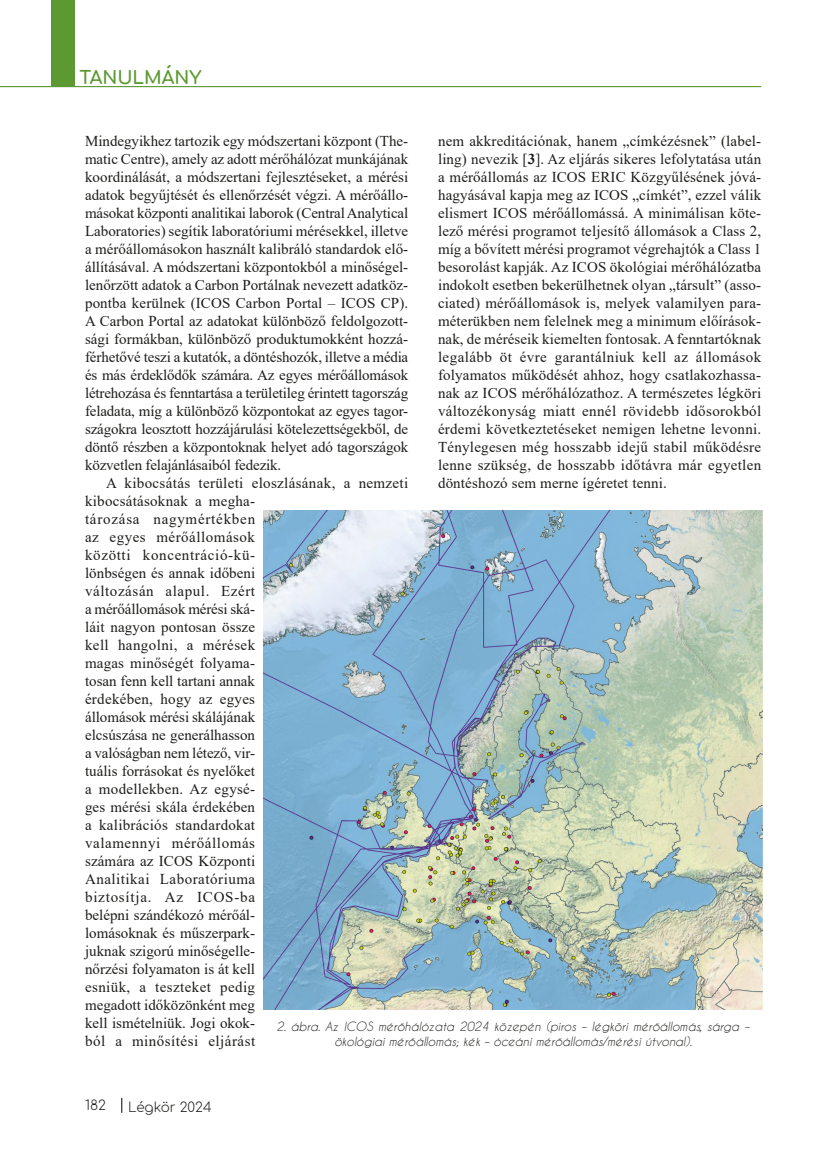
<style>
.page{position:relative;width:825px;height:1166px;background:#fff}
.page>*{position:absolute;margin:0;border:0;box-sizing:border-box;transform-origin:0 0}
.t1{font:700 18px "Comfortaa";color:#5d9933}
.törzsszöveg{font:15px/18px "Times New Roman";letter-spacing:.01em;color:#1d1d1b;text-align:justify}
.t2{font:300 13.5px "Comfortaa";color:#1d1d1b}
.képaláírás{font:italic 12px/15px "Caviar Dreams";color:#1d1d1b;text-align:center}
.s1{font-weight:700}
</style>
<div class="page">
<hr style="left:0;top:86px;width:761px;height:1px;background:#5d9933">
<div style="left:51px;top:0;width:23px;height:87px;background:#5d9933"></div>
<svg style="left:121px;top:1097px;width:1px;height:15px"></svg>
<img style="left:264px;top:511px;width:498px;height:497px">
<p class="t1" style="left:79px;top:61px;width:124px">TANULMÁNY</p>
<p class="törzsszöveg" style="left:85px;top:131px;width:325px">Mindegyikhez tartozik egy módszertani központ (The&shy;matic Centre), amely az adott mérőhálózat munkájának koordinálását, a módszertani fejlesztéseket, a mérési adatok begyűjtését és ellenőrzését végzi. A mérőállo&shy;másokat központi analitikai laborok (CentralAnalytical Laboratories) segítik laboratóriumi mérésekkel, illetve a mérőállomásokon használt kalibráló standardok elő&shy;állításával. A módszertani központokból a minőségel&shy;lenőrzött adatok a Carbon Portálnak nevezett adatköz&shy;pontba kerülnek (ICOS Carbon Portal – ICOS CP).<br>A Carbon Portal az adatokat különböző feldolgozott&shy;sági formákban, különböző produktumokként hozzá&shy;férhetővé teszi a kutatók, a döntéshozók, illetve a média és más érdeklődők számára. Az egyes mérőállomások létrehozása és fenntartása a területileg érintett tagország feladata, míg a különböző központokat az egyes tagor&shy;szágokra leosztott hozzájárulási kötelezettségekből, de döntő részben a központoknak helyet adó tagországok közvetlen felajánlásaiból fedezik.</p>
<p class="törzsszöveg" style="left:85px;top:473px;width:325px;text-align:left;text-indent:21px">A kibocsátás területi eloszlásának, a nemzeti kibocsátásoknak a megha-<br>tározása nagymértékben<br>az egyes mérőállomások<br>közötti koncentráció-kü-<br>lönbségen és annak időbeni<br>változásán alapul. Ezért<br>a mérőállomások mérési ská-<br>láit nagyon pontosan össze<br>kell hangolni, a mérések<br>magas minőségét folyama-<br>tosan fenn kell tartani annak<br>érdekében, hogy az egyes<br>állomások mérési skálájának<br>elcsúszása ne generálhasson<br>a valóságban nem létező, vir-<br>tuális forrásokat és nyelőket<br>a modellekben. Az egysé-<br>ges mérési skála érdekében<br>a kalibrációs standardokat<br>valamennyi mérőállomás<br>számára az ICOS Központi<br>Analitikai Laboratóriuma<br>biztosítja. Az ICOS-ba<br>belépni szándékozó mérőál-<br>lomásoknak és műszerpark-<br>juknak szigorú minőségelle-<br>nőrzési folyamaton is át kell<br>esniük, a teszteket pedig<br>megadott időközönként meg<br>kell ismételniük. Jogi okok-<br>ból a minősítési eljárást</p>
<p class="törzsszöveg" style="left:438px;top:131px;width:325px">nem akkreditációnak, hanem „címkézésnek” (label&shy;ling) nevezik [<span class="s1">3</span>]. Az eljárás sikeres lefolytatása után a mérőállomás az ICOS ERIC Közgyűlésének jóvá&shy;hagyásával kapja meg az ICOS „címkét”, ezzel válik elismert ICOS mérőállomássá. A minimálisan köte&shy;lező mérési programot teljesítő állomások a Class 2, míg a bővített mérési programot végrehajtók a Class 1 besorolást kapják. Az ICOS ökológiai mérőhálózatba indokolt esetben bekerülhetnek olyan „társult” (asso&shy;ciated) mérőállomások is, melyek valamilyen para&shy;méterükben nem felelnek meg a minimum előírások&shy;nak, de méréseik kiemelten fontosak. A fenntartóknak legalább öt évre garantálniuk kell az állomások folyamatos működését ahhoz, hogy csatlakozhassa&shy;nak az ICOS mérőhálózathoz. A természetes légköri változékonyság miatt ennél rövidebb idősorokból érdemi következtetéseket nemigen lehetne levonni.<br>Ténylegesen még hosszabb idejű stabil működésre lenne szükség, de hosszabb időtávra már egyetlen döntéshozó sem merne ígéretet tenni.</p>
<p class="képaláírás" style="left:276px;top:1018px;width:475px">2. ábra. Az ICOS mérőhálózata 2024 közepén (piros – légköri mérőállomás, sárga – ökológiai mérőállomás; kék – óceáni mérőállomás/mérési útvonal).</p>
<p class="t2" style="left:85px;top:1092px;width:22px">182</p>
<p class="t2" style="left:128px;top:1094px;width:85px">Légkör 2024</p>
</div>
